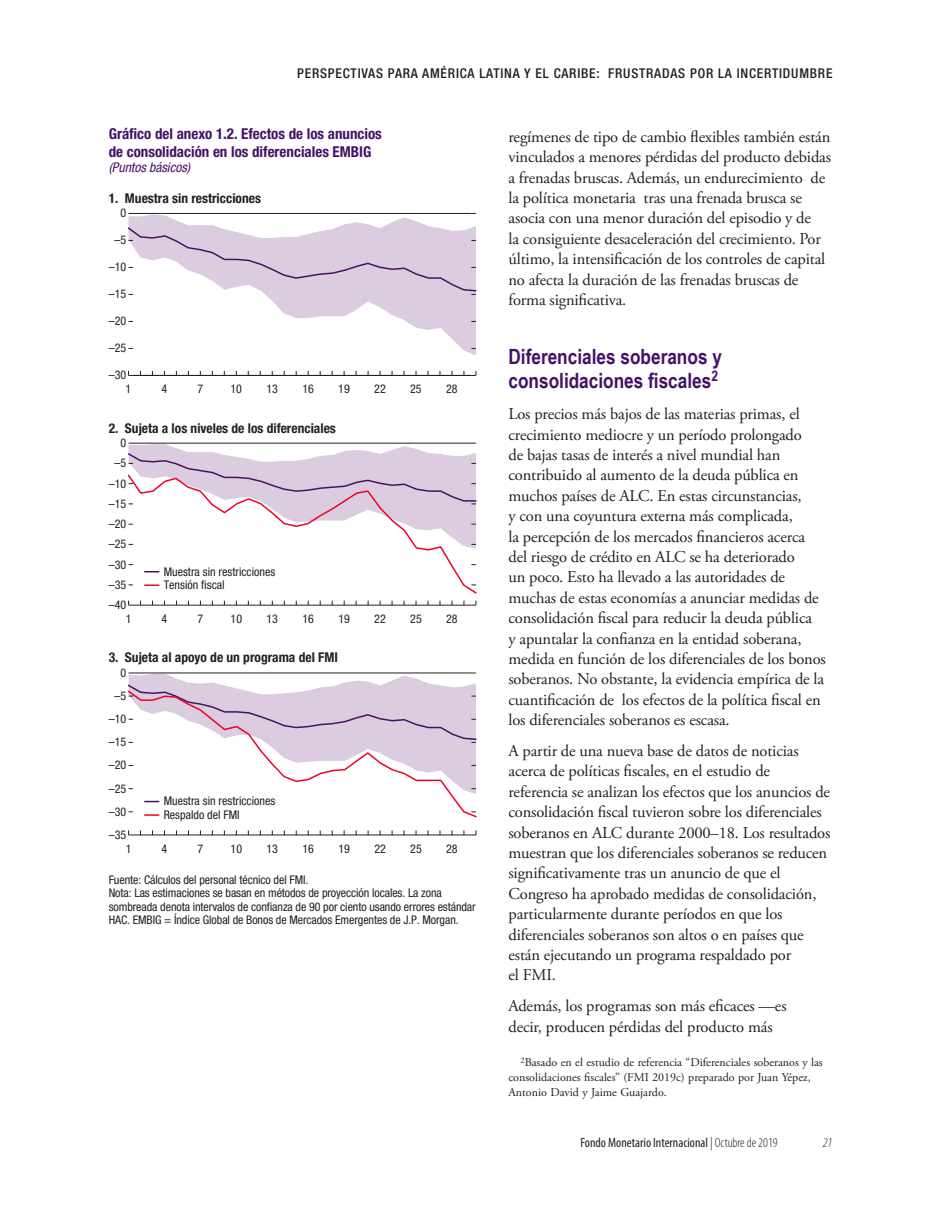
<style>
.page{position:relative;width:945px;height:1215px;background:#fff}
.page>*{position:absolute;margin:0;border:0;box-sizing:border-box;transform-origin:0 0}
.t1{font:700 21px/24px "Arial Narrow";color:#431266}
.t2{font:16.5px/20.4px "Adobe Garamond Pro";letter-spacing:-.01em;color:#231f20}
.t3{font:700 condensed 15px/18px "Helvetica Neue LT Std";color:#431266}
.t4{font:700 condensed 13.5px "Helvetica Neue LT Std";color:#231f20}
.t5{font:500 condensed 13.5px "Helvetica Neue LT Std";letter-spacing:.06em;color:#231f20}
.t6{font:condensed 13.5px "Myriad Pro";color:#231f20}
.t7{font:italic condensed 13.5px "Helvetica Neue LT Std";color:#431266}
.t8{font:italic 300 condensed 13.5px "Myriad Pro";color:#231f20}
.t9{font:condensed 12px/13.5px "Helvetica Neue LT Std";letter-spacing:-.005em;color:#231f20}
.t10{font:12px/15px "Adobe Garamond Pro";color:#231f20}
.s1{font-weight:300}
</style>
<div class="page">
<svg style="left:129px;top:214px;width:347px;height:141px"></svg>
<hr style="left:133px;top:375px;width:338px;height:1px;background:#231f20">
<hr style="left:133px;top:213px;width:338px;height:1px;background:#231f20">
<hr style="left:133px;top:605px;width:338px;height:1px;background:#231f20">
<hr style="left:133px;top:835px;width:338px;height:1px;background:#231f20">
<svg style="left:128px;top:371px;width:5px;height:5px"></svg>
<svg style="left:127px;top:226px;width:350px;height:69px"></svg>
<svg style="left:471px;top:371px;width:6px;height:5px"></svg>
<svg style="left:128px;top:601px;width:5px;height:5px"></svg>
<svg style="left:471px;top:601px;width:6px;height:5px"></svg>
<svg style="left:128px;top:830px;width:5px;height:6px"></svg>
<svg style="left:471px;top:830px;width:6px;height:6px"></svg>
<svg style="left:127px;top:443px;width:350px;height:151px"></svg>
<svg style="left:128px;top:673px;width:349px;height:145px"></svg>
<p class="t5" style="left:297px;top:65px;width:16px">PERSPECTIVAS</p>
<p class="t5" style="left:388px;top:65px;width:9px">PARA</p>
<p class="t5" style="left:422px;top:65px;width:34px">AMÉRICA</p>
<p class="t5" style="left:480px;top:65px;width:15px">LATINA</p>
<p class="t5" style="left:524px;top:65px;width:116px">Y EL CARIBE: FRUSTRA</p>
<p class="t5" style="left:662px;top:65px;width:37px">DAS POR</p>
<p class="t5" style="left:718px;top:65px;width:26px">LA INCERTI</p>
<p class="t5" style="left:783px;top:65px;width:43px">DUMBRE</p>
<p class="t3" style="left:109px;top:124px;width:275px">Gráfico del anexo 1.2. Efectos de los anuncios de consolidación en los diferenciales EMBIG</p>
<p class="t7" style="left:109px;top:159px;width:83px">(Puntos básicos)</p>
<p class="t4" style="left:109px;top:190px;width:154px">1. Muestra sin restricciones</p>
<p class="t9" style="left:120px;top:206px;width:7px">0</p>
<p class="t9" style="left:114px;top:233px;width:13px">–5</p>
<p class="t9" style="left:109px;top:260px;width:19px">–10</p>
<p class="t9" style="left:109px;top:287px;width:19px">–15</p>
<p class="t9" style="left:109px;top:314px;width:19px">–20</p>
<p class="t9" style="left:109px;top:341px;width:19px">–25</p>
<p class="t9" style="left:109px;top:368px;width:19px">–30</p>
<p class="t9" style="left:126px;top:382px;width:7px">1</p>
<p class="t9" style="left:162px;top:382px;width:7px">4</p>
<p class="t9" style="left:197px;top:382px;width:7px">7</p>
<p class="t9" style="left:231px;top:382px;width:13px">10</p>
<p class="t9" style="left:266px;top:382px;width:13px">13</p>
<p class="t9" style="left:302px;top:382px;width:13px">16</p>
<p class="t9" style="left:338px;top:382px;width:13px">19</p>
<p class="t9" style="left:374px;top:382px;width:13px">22</p>
<p class="t9" style="left:410px;top:382px;width:13px">25</p>
<p class="t9" style="left:446px;top:382px;width:13px">28</p>
<p class="t4" style="left:109px;top:420px;width:229px">2. Sujeta a los niveles de los diferenciales</p>
<p class="t9" style="left:121px;top:436px;width:7px">0</p>
<p class="t9" style="left:115px;top:456px;width:13px">–5</p>
<p class="t9" style="left:109px;top:476px;width:19px">–10</p>
<p class="t9" style="left:109px;top:497px;width:19px">–15</p>
<p class="t9" style="left:109px;top:517px;width:19px">–20</p>
<p class="t9" style="left:109px;top:537px;width:19px">–25</p>
<p class="t9" style="left:109px;top:557px;width:19px">–30</p>
<p class="t9" style="left:109px;top:578px;width:19px">–35</p>
<p class="t9" style="left:109px;top:598px;width:19px">–40</p>
<p class="t9" style="left:164px;top:565px;width:113px">Muestra sin restricciones<br>Tensión fiscal</p>
<p class="t9" style="left:126px;top:612px;width:7px">1</p>
<p class="t9" style="left:162px;top:612px;width:7px">4</p>
<p class="t9" style="left:198px;top:612px;width:7px">7</p>
<p class="t9" style="left:231px;top:612px;width:13px">10</p>
<p class="t9" style="left:267px;top:612px;width:13px">13</p>
<p class="t9" style="left:302px;top:612px;width:13px">16</p>
<p class="t9" style="left:338px;top:612px;width:13px">19</p>
<p class="t9" style="left:374px;top:612px;width:13px">22</p>
<p class="t9" style="left:410px;top:612px;width:13px">25</p>
<p class="t9" style="left:446px;top:612px;width:13px">28</p>
<p class="t4" style="left:109px;top:649px;width:231px">3. Sujeta al apoyo de un programa del FMI</p>
<p class="t9" style="left:121px;top:666px;width:7px">0</p>
<p class="t9" style="left:115px;top:689px;width:13px">–5</p>
<p class="t9" style="left:109px;top:712px;width:19px">–10</p>
<p class="t9" style="left:109px;top:735px;width:19px">–15</p>
<p class="t9" style="left:109px;top:758px;width:19px">–20</p>
<p class="t9" style="left:109px;top:781px;width:19px">–25</p>
<p class="t9" style="left:109px;top:805px;width:19px">–30</p>
<p class="t9" style="left:109px;top:828px;width:19px">–35</p>
<p class="t9" style="left:164px;top:794px;width:113px">Muestra sin restricciones<br>Respaldo del FMI</p>
<p class="t9" style="left:126px;top:841px;width:7px">1</p>
<p class="t9" style="left:162px;top:841px;width:7px">4</p>
<p class="t9" style="left:198px;top:841px;width:7px">7</p>
<p class="t9" style="left:231px;top:841px;width:13px">10</p>
<p class="t9" style="left:267px;top:841px;width:13px">13</p>
<p class="t9" style="left:303px;top:841px;width:13px">16</p>
<p class="t9" style="left:338px;top:841px;width:13px">19</p>
<p class="t9" style="left:374px;top:841px;width:13px">22</p>
<p class="t9" style="left:410px;top:841px;width:13px">25</p>
<p class="t9" style="left:446px;top:841px;width:13px">28</p>
<p class="t9" style="left:109px;top:872px;width:369px">Fuente: Cálculos del personal técnico del FMI.<br>Nota: Las estimaciones se basan en métodos de proyección locales. La zona sombreada denota intervalos de confianza de 90 por ciento usando errores estándar HAC. EMBIG = Índice Global de Bonos de Mercados Emergentes de J.P. Morgan.</p>
<p class="t2" style="left:508px;top:127px;width:324px">regímenes de tipo de cambio flexibles también están vinculados a menores pérdidas del producto debidas a frenadas bruscas. Además, un endurecimiento de la política monetaria tras una frenada brusca se asocia con una menor duración del episodio y de<br>la consiguiente desaceleración del crecimiento. Por último, la intensificación de los controles de capital no afecta la duración de las frenadas bruscas de forma significativa.</p>
<p class="t1" style="left:508px;top:343px;width:215px">Diferenciales soberanos y consolidaciones fiscales<sup>2</sup></p>
<p class="t2" style="left:508px;top:404px;width:319px">Los precios más bajos de las materias primas, el crecimiento mediocre y un período prolongado<br>de bajas tasas de interés a nivel mundial han contribuido al aumento de la deuda pública en muchos países de ALC. En estas circunstancias,<br>y con una coyuntura externa más complicada,<br>la percepción de los mercados financieros acerca del riesgo de crédito en ALC se ha deteriorado<br>un poco. Esto ha llevado a las autoridades de muchas de estas economías a anunciar medidas de consolidación fiscal para reducir la deuda pública<br>y apuntalar la confianza en la entidad soberana, medida en función de los diferenciales de los bonos soberanos. No obstante, la evidencia empírica de la cuantificación de los efectos de la política fiscal en los diferenciales soberanos es escasa.</p>
<p class="t2" style="left:508px;top:741px;width:323px">A partir de una nueva base de datos de noticias acerca de políticas fiscales, en el estudio de referencia se analizan los efectos que los anuncios de consolidación fiscal tuvieron sobre los diferenciales soberanos en ALC durante 2000–18. Los resultados muestran que los diferenciales soberanos se reducen significativamente tras un anuncio de que el Congreso ha aprobado medidas de consolidación, particularmente durante períodos en que los diferenciales soberanos son altos o en países que están ejecutando un programa respaldado por<br>el FMI.</p>
<p class="t2" style="left:508px;top:996px;width:280px">Además, los programas son más eficaces —es decir, producen pérdidas del producto más</p>
<p class="t10" style="left:508px;top:1056px;width:316px;text-indent:12px"><sup>2</sup>Basado en el estudio de referencia “Diferenciales soberanos y las consolidaciones fiscales” (FMI 2019c) preparado por Juan Yépez,<br>Antonio David y Jaime Guajardo.</p>
<p class="t6" style="left:581px;top:1134px;width:199px">Fondo Monetario Internacional <span class="s1">| Octubre de 2019</span></p>
<p class="t8" style="left:823px;top:1135px;width:11px">21</p>
</div>
